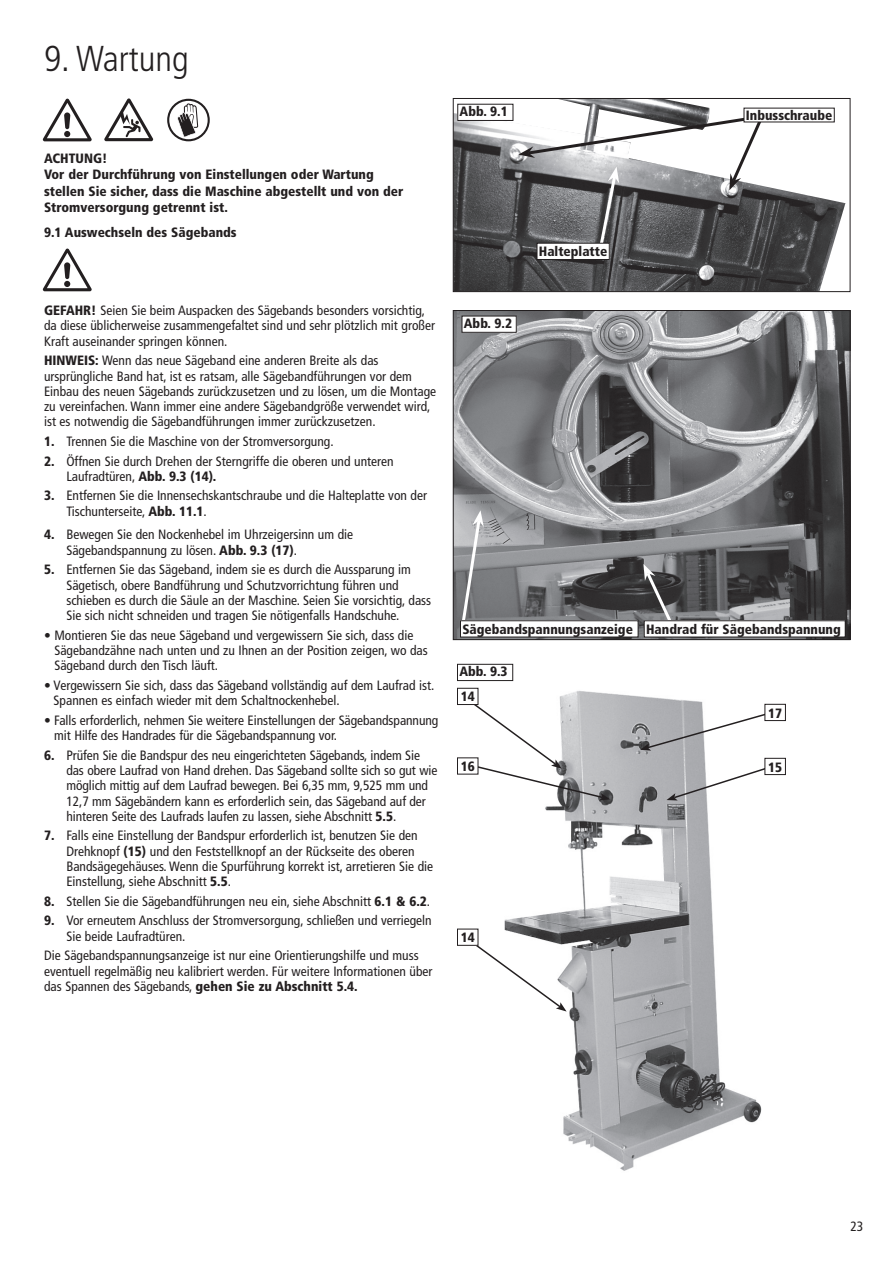
<style>
.page{position:relative;width:893px;height:1263px;background:#fff}
.page>*{position:absolute;margin:0;border:0;box-sizing:border-box;transform-origin:0 0}
.t1{font:300 condensed 36px "Frutiger";color:#231f20}
.t2{font:condensed 13.5px/15.3px "Frutiger";color:#231f20}
.t3{font:900 condensed 13.5px/16.2px "Frutiger";color:#231f20}
.s1{font-weight:900}
</style>
<div class="page">
<img style="left:455px;top:312px;width:393px;height:326px">
<div style="left:453px;top:310px;width:397px;height:330px;border:1px solid #231f20"></div>
<img style="left:504px;top:691px;width:282px;height:480px">
<svg style="left:460px;top:510px;width:24px;height:110px;background:#9fa0a2"></svg>
<svg style="left:643px;top:564px;width:31px;height:60px;background:#68686a"></svg>
<div style="left:460px;top:621px;width:178px;height:16px;background:#fff"></div>
<div style="left:460px;top:620px;width:178px;height:17px;border:1px solid #231f20"></div>
<div style="left:644px;top:621px;width:201px;height:16px;background:#fff"></div>
<div style="left:644px;top:620px;width:202px;height:17px;border:1px solid #231f20"></div>
<svg style="left:640px;top:711px;width:134px;height:40px"></svg>
<div style="left:765px;top:704px;width:20px;height:16px;background:#fff"></div>
<div style="left:764px;top:704px;width:22px;height:17px;border:1px solid #231f20"></div>
<svg style="left:666px;top:765px;width:108px;height:35px"></svg>
<div style="left:765px;top:758px;width:20px;height:16px;background:#fff"></div>
<div style="left:764px;top:758px;width:22px;height:17px;border:1px solid #231f20"></div>
<svg style="left:467px;top:699px;width:143px;height:101px"></svg>
<div style="left:457px;top:758px;width:21px;height:16px;background:#fff"></div>
<div style="left:457px;top:688px;width:21px;height:16px;background:#fff"></div>
<div style="left:457px;top:688px;width:21px;height:17px;border:1px solid #231f20"></div>
<svg style="left:476px;top:938px;width:91px;height:73px"></svg>
<div style="left:457px;top:929px;width:21px;height:17px;border:1px solid #231f20"></div>
<div style="left:462px;top:316px;width:54px;height:16px;background:#fff"></div>
<div style="left:462px;top:316px;width:55px;height:17px;border:1px solid #231f20"></div>
<div style="left:457px;top:664px;width:56px;height:17px;border:1px solid #231f20"></div>
<img style="left:455px;top:100px;width:390px;height:190px">
<div style="left:453px;top:98px;width:397px;height:194px;border:1px solid #231f20"></div>
<div style="left:458px;top:104px;width:55px;height:16px;background:#fff"></div>
<div style="left:457px;top:104px;width:56px;height:17px;border:1px solid #231f20"></div>
<div style="left:537px;top:243px;width:72px;height:16px;background:#fff"></div>
<div style="left:537px;top:243px;width:73px;height:17px;border:1px solid #231f20"></div>
<svg style="left:518px;top:114px;width:247px;height:137px"></svg>
<div style="left:744px;top:108px;width:90px;height:14px;background:#fff"></div>
<svg style="left:43px;top:249px;width:49px;height:42px"></svg>
<svg style="left:43px;top:99px;width:49px;height:42px"></svg>
<svg style="left:105px;top:98px;width:48px;height:43px"></svg>
<svg style="left:167px;top:99px;width:43px;height:42px"></svg>
<h1 class="t1" style="left:44px;top:38px;width:146px">9. Wartung</h1>
<p class="t3" style="left:44px;top:150px;width:361px">ACHTUNG!<br>Vor der Durchführung von Einstellungen oder Wartung stellen Sie sicher, dass die Maschine abgestellt und von der Stromversorgung getrennt ist.</p>
<p class="t3" style="left:44px;top:224px;width:194px">9.1 Auswechseln des Sägebands</p>
<p class="t2" style="left:44px;top:303px;width:392px"><span class="s1">GEFAHR!</span> Seien Sie beim Auspacken des Sägebands besonders vorsichtig, da diese üblicherweise zusammengefaltet sind und sehr plötzlich mit großer<br>Kraft auseinander springen können.</p>
<p class="t2" style="left:44px;top:353px;width:394px"><span class="s1">HINWEIS:</span> Wenn das neue Sägeband eine anderen Breite als das ursprüngliche Band hat, ist es ratsam, alle Sägebandführungen vor dem Einbau des neuen Sägebands zurückzusetzen und zu lösen, um die Montage zu vereinfachen. Wann immer eine andere Sägebandgröße verwendet wird, ist es notwendig die Sägebandführungen immer zurückzusetzen.</p>
<p class="t2" style="left:44px;top:434px;width:291px"><span class="s1">1.</span> Trennen Sie die Maschine von der Stromversorgung.</p>
<p class="t2" style="left:66px;top:453px;width:329px;text-indent:-22px"><span class="s1">2.</span> Öffnen Sie durch Drehen der Sterngriffe die oberen und unteren<br>Laufradtüren, <span class="s1">Abb. 9.3 (14).</span></p>
<p class="t2" style="left:66px;top:488px;width:362px;text-indent:-22px"><span class="s1">3.</span> Entfernen Sie die Innensechskantschraube und die Halteplatte von der<br>Tischunterseite, <span class="s1">Abb. 11.1</span>.</p>
<p class="t2" style="left:66px;top:527px;width:288px;text-indent:-22px"><span class="s1">4.</span> Bewegen Sie den Nockenhebel im Uhrzeigersinn um die<br>Sägebandspannung zu lösen. <span class="s1">Abb. 9.3 (17)</span>.</p>
<p class="t2" style="left:66px;top:562px;width:366px;text-indent:-22px"><span class="s1">5.</span> Entfernen Sie das Sägeband, indem sie es durch die Aussparung im Sägetisch, obere Bandführung und Schutzvorrichtung führen und schieben es durch die Säule an der Maschine. Seien Sie vorsichtig, dass Sie sich nicht schneiden und tragen Sie nötigenfalls Handschuhe.</p>
<p class="t2" style="left:54px;top:627px;width:375px;text-indent:-10px">• Montieren Sie das neue Sägeband und vergewissern Sie sich, dass die<br>Sägebandzähne nach unten und zu Ihnen an der Position zeigen, wo das<br>Sägeband durch den Tisch läuft.</p>
<p class="t2" style="left:54px;top:678px;width:382px;text-indent:-10px">• Vergewissern Sie sich, dass das Sägeband vollständig auf dem Laufrad ist.<br>Spannen es einfach wieder mit dem Schaltnockenhebel.</p>
<p class="t2" style="left:54px;top:712px;width:386px;text-indent:-10px">• Falls erforderlich, nehmen Sie weitere Einstellungen der Sägebandspannung mit Hilfe des Handrades für die Sägebandspannung vor.</p>
<p class="t2" style="left:66px;top:747px;width:373px;text-indent:-22px"><span class="s1">6.</span> Prüfen Sie die Bandspur des neu eingerichteten Sägebands, indem Sie das obere Laufrad von Hand drehen. Das Sägeband sollte sich so gut wie möglich mittig auf dem Laufrad bewegen. Bei 6,35 mm, 9,525 mm und 12,7 mm Sägebändern kann es erforderlich sein, das Sägeband auf der hinteren Seite des Laufrads laufen zu lassen, siehe Abschnitt <span class="s1">5.5</span>.</p>
<p class="t2" style="left:66px;top:828px;width:368px;text-indent:-22px"><span class="s1">7.</span> Falls eine Einstellung der Bandspur erforderlich ist, benutzen Sie den Drehknopf <span class="s1">(15)</span> und den Feststellknopf an der Rückseite des oberen Bandsägegehäuses. Wenn die Spurführung korrekt ist, arretieren Sie die Einstellung, siehe Abschnitt <span class="s1">5.5</span>.</p>
<p class="t2" style="left:44px;top:893px;width:388px"><span class="s1">8.</span> Stellen Sie die Sägebandführungen neu ein, siehe Abschnitt <span class="s1">6.1 &amp; 6.2</span>.</p>
<p class="t2" style="left:66px;top:913px;width:367px;text-indent:-22px"><span class="s1">9.</span> Vor erneutem Anschluss der Stromversorgung, schließen und verriegeln<br>Sie beide Laufradtüren.</p>
<p class="t2" style="left:44px;top:948px;width:390px">Die Sägebandspannungsanzeige ist nur eine Orientierungshilfe und muss eventuell regelmäßig neu kalibriert werden. Für weitere Informationen über das Spannen des Sägebands, <span class="s1">gehen Sie zu Abschnitt 5.4.</span></p>
<p class="t3" style="left:460px;top:103px;width:50px">Abb. 9.1</p>
<p class="t3" style="left:464px;top:315px;width:50px">Abb. 9.2</p>
<p class="t3" style="left:539px;top:244px;width:70px">Halteplatte</p>
<p class="t3" style="left:746px;top:107px;width:88px">Inbusschraube</p>
<p class="t3" style="left:462px;top:621px;width:380px">Sägebandspannungsanzeige Handrad für Sägebandspannung</p>
<p class="t3" style="left:459px;top:663px;width:50px">Abb. 9.3</p>
<p class="t3" style="left:461px;top:689px;width:16px">14</p>
<p class="t3" style="left:768px;top:705px;width:16px">17</p>
<p class="t3" style="left:461px;top:758px;width:16px">16</p>
<p class="t3" style="left:768px;top:759px;width:16px">15</p>
<p class="t3" style="left:461px;top:929px;width:16px">14</p>
<p class="t2" style="left:850px;top:1218px;width:14px">23</p>
</div>
